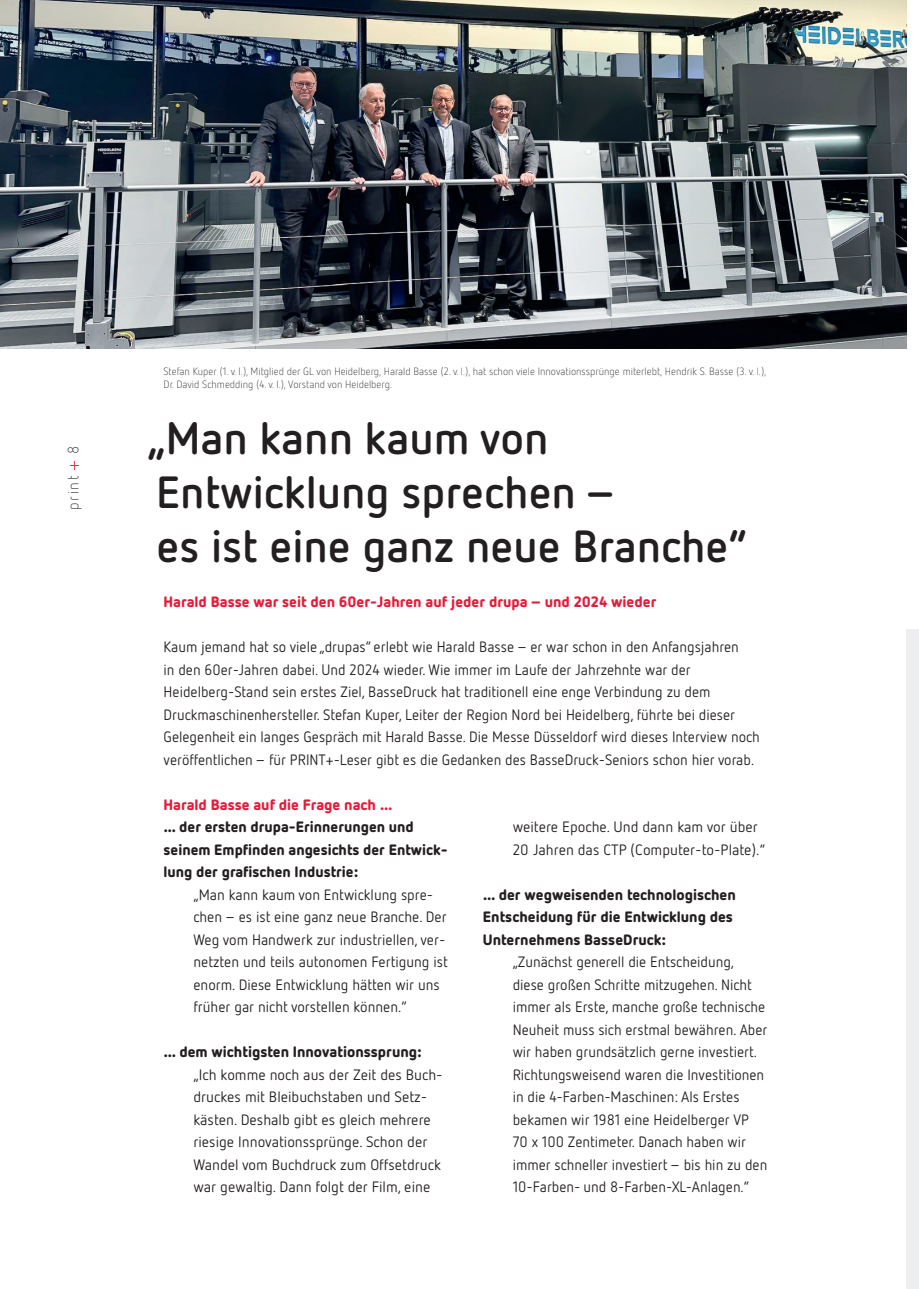
<style>
.page{position:relative;width:919px;height:1289px;background:#fff}
.page>*{position:absolute;margin:0;border:0;box-sizing:border-box;transform-origin:0 0}
.t1{font:700 45px/54px "Netto OT";color:#231f20}
.t2{font:15px/22.5px "Netto OT";color:#231f20}
.t3{font:900 15px/22.5px "Netto OT";color:#231f20}
.t4{font:900 15px "Netto OT";color:#e41c3b}
.t5{font:300 15px "Netto OT";letter-spacing:.11em;color:#231f20}
.t6{font:300 10.5px/12.6px "Netto OT";color:#231f20}
</style>
<div class="page">
<div style="left:906px;top:629px;width:12px;height:659px;background:#eceeef"></div>
<img style="left:0;top:0;width:906px;height:349px">
<svg style="left:70px;top:461px;width:9px;height:9px"></svg>
<p class="t5" style="left:64px;top:454px;width:10px;rotate:-90deg">8</p>
<p class="t5" style="left:64px;top:510px;width:36px;rotate:-90deg">print</p>
<p class="t6" style="left:164px;top:365px;width:604px">Stefan Kuper (1. v. l.), Mitglied der GL von Heidelberg, Harald Basse (2. v. l.), hat schon viele Innovationssprünge miterlebt, Hendrik S. Basse (3. v. l.),<br>Dr. David Schmedding (4. v. l.), Vorstand von Heidelberg.</p>
<h1 class="t1" style="left:147px;top:410px;width:601px">„Man kann kaum von<br>Entwicklung sprechen –<br>es ist eine ganz neue Branche“</h1>
<p class="t4" style="left:164px;top:592px;width:494px">Harald Basse war seit den 60er-Jahren auf jeder drupa – und 2024 wieder</p>
<p class="t2" style="left:164px;top:635px;width:597px">Kaum jemand hat so viele „drupas“ erlebt wie Harald Basse – er war schon in den Anfangsjahren<br>in den 60er-Jahren dabei. Und 2024 wieder. Wie immer im Laufe der Jahrzehnte war der Heidelberg-Stand sein erstes Ziel, BasseDruck hat traditionell eine enge Verbindung zu dem Druckmaschinenhersteller. Stefan Kuper, Leiter der Region Nord bei Heidelberg, führte bei dieser Gelegenheit ein langes Gespräch mit Harald Basse. Die Messe Düsseldorf wird dieses Interview noch veröffentlichen – für PRINT+-Leser gibt es die Gedanken des BasseDruck-Seniors schon hier vorab.</p>
<p class="t4" style="left:164px;top:794px;width:230px">Harald Basse auf die Frage nach …</p>
<p class="t3" style="left:164px;top:815px;width:285px">… der ersten drupa-Erinnerungen und seinem Empfinden angesichts der Entwick&shy;lung der grafischen Industrie:</p>
<p class="t2" style="left:193px;top:882px;width:256px">„Man kann kaum von Entwicklung spre&shy;chen – es ist eine ganz neue Branche. Der Weg vom Handwerk zur industriellen, ver&shy;netzten und teils autonomen Fertigung ist enorm. Diese Entwicklung hätten wir uns früher gar nicht vorstellen können.“</p>
<p class="t3" style="left:164px;top:1040px;width:259px">… dem wichtigsten Innovationssprung:</p>
<p class="t2" style="left:193px;top:1062px;width:251px">„Ich komme noch aus der Zeit des Buch&shy;druckes mit Bleibuchstaben und Setz&shy;kästen. Deshalb gibt es gleich mehrere riesige Innovationssprünge. Schon der Wandel vom Buchdruck zum Offsetdruck war gewaltig. Dann folgt der Film, eine</p>
<p class="t2" style="left:512px;top:815px;width:254px">weitere Epoche. Und dann kam vor über<br>20 Jahren das CTP (Computer-to-Plate).“</p>
<p class="t3" style="left:483px;top:882px;width:254px">… der wegweisenden technologischen<br>Entscheidung für die Entwicklung des<br>Unternehmens BasseDruck:</p>
<p class="t2" style="left:512px;top:950px;width:256px">„Zunächst generell die Entscheidung, diese großen Schritte mitzugehen. Nicht immer als Erste, manche große technische Neuheit muss sich erstmal bewähren. Aber wir haben grundsätzlich gerne investiert.<br>Richtungsweisend waren die Investitionen in die 4-Farben-Maschinen: Als Erstes bekamen wir 1981 eine Heidelberger VP 70 x 100 Zentimeter. Danach haben wir immer schneller investiert – bis hin zu den 10-Farben- und 8-Farben-XL-Anlagen.“</p>
</div>
